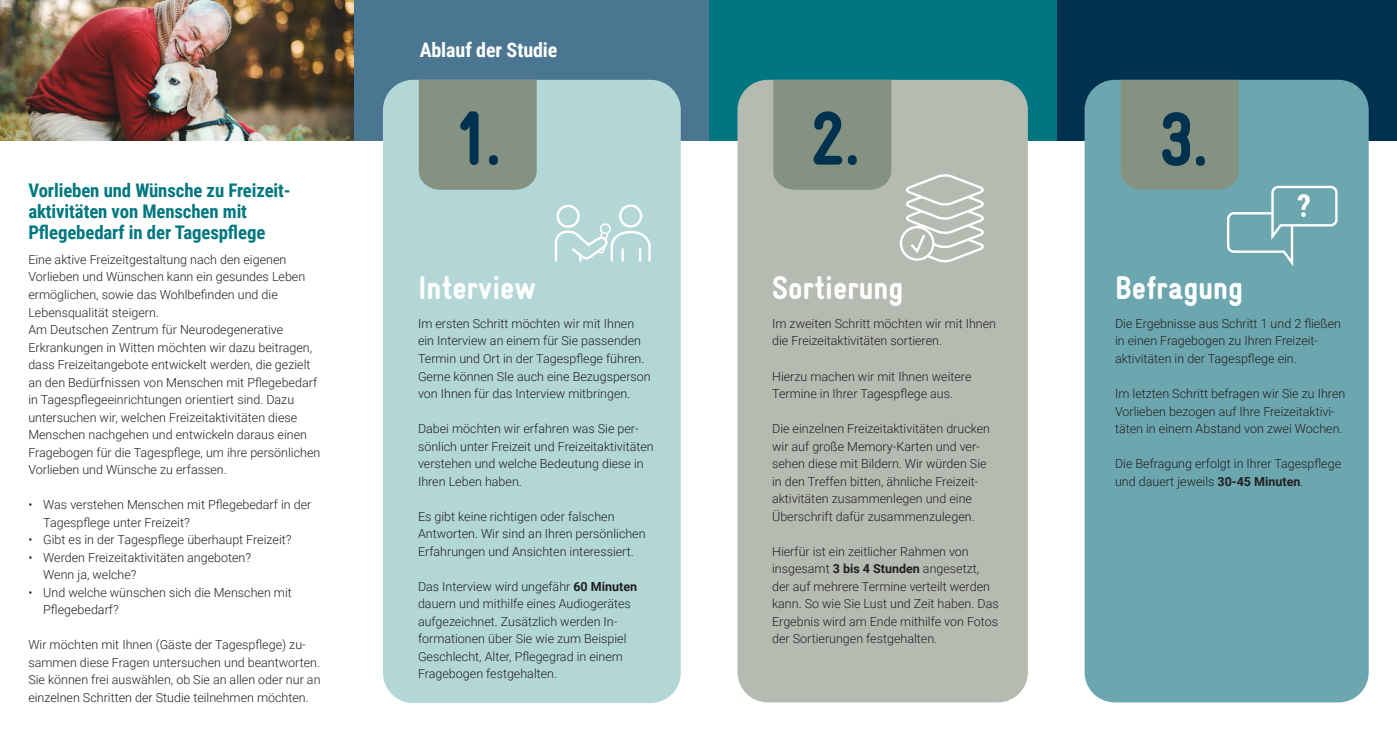
<style>
.page{position:relative;width:1397px;height:745px;background:#fff}
.page>*{position:absolute;margin:0;border:0;box-sizing:border-box;transform-origin:0 0}
.t1{font:900 condensed 76.25px "Gravur";color:#00314e}
.t2{font:900 condensed 33px "Gravur";color:#fff}
.t3{font:700 20px "Roboto Condensed";letter-spacing:-.005em;color:#fff}
.t4{font:700 18.75px/21.2px "Roboto Condensed";letter-spacing:-.005em;color:#007780}
.t5{font:300 12.5px/17.5px "Roboto";color:#231f20}
.s1{font-weight:700}
</style>
<div class="page">
<img style="left:0;top:0;width:354px;height:141px">
<div style="left:1045px;top:0;width:351px;height:141px;background:#00314e"></div>
<div style="left:709px;top:0;width:347px;height:141px;background:#007780"></div>
<div style="left:1084px;top:80px;width:284px;height:622px;background:#6ca6af;border-radius:30px"></div>
<div style="left:737px;top:80px;width:290px;height:622px;background:#b5bbb0;border-radius:30px"></div>
<svg style="left:900px;top:227px;width:33px;height:32px"></svg>
<div style="left:899px;top:226px;width:35px;height:34px;border:2px solid #fff;border-radius:50%"></div>
<svg style="left:906px;top:174px;width:78px;height:89px"></svg>
<div style="left:354px;top:0;width:355px;height:141px;background:#4b7691"></div>
<div style="left:383px;top:80px;width:297px;height:622px;background:#b2d7d6;border-radius:30px"></div>
<div style="left:419px;top:80px;width:117px;height:110px;background:#859282"></div>
<div style="left:556px;top:204px;width:23px;height:24px;border:2px solid #fff;border-radius:50%"></div>
<div style="left:619px;top:204px;width:23px;height:23px;border:2px solid #fff;border-radius:50%"></div>
<svg style="left:554px;top:222px;width:97px;height:40px"></svg>
<div style="left:773px;top:80px;width:118px;height:110px;background:#859282"></div>
<svg style="left:1120px;top:80px;width:218px;height:186px"></svg>
<h3 class="t4" style="left:28px;top:179px;width:264px">Vorlieben und Wünsche zu Freizeit&shy;aktivitäten von Menschen mit<br>Pflegebedarf in der Tagespflege</h3>
<p class="t5" style="left:28px;top:250px;width:293px">Eine aktive Freizeitgestaltung nach den eigenen Vorlieben und Wünschen kann ein gesundes Leben ermöglichen, sowie das Wohlbefinden und die Lebensqualität steigern.<br>Am Deutschen Zentrum für Neurodegenerative Erkrankungen in Witten möchten wir dazu beitragen, dass Freizeitangebote entwickelt werden, die gezielt an den Bedürfnissen von Menschen mit Pflegebedarf in Tagespflegeeinrichtungen orientiert sind. Dazu untersuchen wir, welchen Freizeitaktivitäten diese Menschen nachgehen und entwickeln daraus einen Fragebogen für die Tagespflege, um ihre persönlichen Vorlieben und Wünsche zu erfassen.</p>
<p class="t5" style="left:43px;top:495px;width:269px;text-indent:-15px">• Was verstehen Menschen mit Pflegebedarf in der<br>Tagespflege unter Freizeit?</p>
<p class="t5" style="left:28px;top:530px;width:264px">• Gibt es in der Tagespflege überhaupt Freizeit?</p>
<p class="t5" style="left:43px;top:547px;width:209px;text-indent:-15px">• Werden Freizeitaktivitäten angeboten?<br>Wenn ja, welche?</p>
<p class="t5" style="left:43px;top:582px;width:250px;text-indent:-15px">• Und welche wünschen sich die Menschen mit<br>Pflegebedarf?</p>
<p class="t5" style="left:28px;top:635px;width:293px">Wir möchten mit Ihnen (Gäste der Tagespflege) zu&shy;sammen diese Fragen untersuchen und beantworten.<br>Sie können frei auswählen, ob Sie an allen oder nur an einzelnen Schritten der Studie teilnehmen möchten.</p>
<h3 class="t3" style="left:419px;top:36px;width:139px">Ablauf der Studie</h3>
<h1 class="t1" style="left:454px;top:96px;width:47px">1.</h1>
<h1 class="t1" style="left:810px;top:96px;width:50px">2.</h1>
<h1 class="t1" style="left:1158px;top:97px;width:50px">3.</h1>
<h2 class="t2" style="left:418px;top:269px;width:120px">Interview</h2>
<p class="t5" style="left:418px;top:314px;width:234px">Im ersten Schritt möchten wir mit Ihnen ein Interview an einem für Sie passenden Termin und Ort in der Tagespflege führen.<br>Gerne können SIe auch eine Bezugsperson von Ihnen für das Interview mitbringen.</p>
<p class="t5" style="left:418px;top:419px;width:237px">Dabei möchten wir erfahren was Sie per&shy;sönlich unter Freizeit und Freizeitaktivitäten verstehen und welche Bedeutung diese in Ihren Leben haben.</p>
<p class="t5" style="left:418px;top:506px;width:229px">Es gibt keine richtigen oder falschen<br>Antworten. Wir sind an Ihren persönlichen<br>Erfahrungen und Ansichten interessiert.</p>
<p class="t5" style="left:418px;top:576px;width:221px">Das Interview wird ungefähr <span class="s1">60 Minuten </span>dauern und mithilfe eines Audiogerätes aufgezeichnet. Zusätzlich werden In&shy;formationen über Sie wie zum Beispiel Geschlecht, Alter, Pflegegrad in einem Fragebogen festgehalten.</p>
<h2 class="t2" style="left:772px;top:269px;width:133px">Sortierung</h2>
<p class="t5" style="left:772px;top:314px;width:225px">Im zweiten Schritt möchten wir mit Ihnen die Freizeitaktivitäten sortieren.</p>
<p class="t5" style="left:772px;top:366px;width:201px">Hierzu machen wir mit Ihnen weitere<br>Termine in Ihrer Tagespflege aus.</p>
<p class="t5" style="left:772px;top:419px;width:219px">Die einzelnen Freizeitaktivitäten drucken wir auf große Memory-Karten und ver&shy;sehen diese mit Bildern. Wir würden Sie in den Treffen bitten, ähnliche Freizeit&shy;aktivitäten zusammenlegen und eine Überschrift dafür zusammenzulegen.</p>
<p class="t5" style="left:772px;top:541px;width:228px">Hierfür ist ein zeitlicher Rahmen von insgesamt <span class="s1">3 bis 4 Stunden</span> angesetzt, der auf mehrere Termine verteilt werden kann. So wie Sie Lust und Zeit haben. Das Ergebnis wird am Ende mithilfe von Fotos der Sortierungen festgehalten.</p>
<h2 class="t2" style="left:1114px;top:269px;width:129px">Befragung</h2>
<p class="t5" style="left:1114px;top:314px;width:227px">Die Ergebnisse aus Schritt 1 und 2 fließen in einen Fragebogen zu Ihren Freizeit&shy;aktivitäten in der Tagespflege ein.</p>
<p class="t5" style="left:1114px;top:384px;width:232px">Im letzten Schritt befragen wir Sie zu Ihren<br>Vorlieben bezogen auf Ihre Freizeitaktivi&shy;täten in einem Abstand von zwei Wochen.</p>
<p class="t5" style="left:1114px;top:454px;width:227px">Die Befragung erfolgt in Ihrer Tagespflege und dauert jeweils <span class="s1">30-45 Minuten</span>.</p>
</div>
